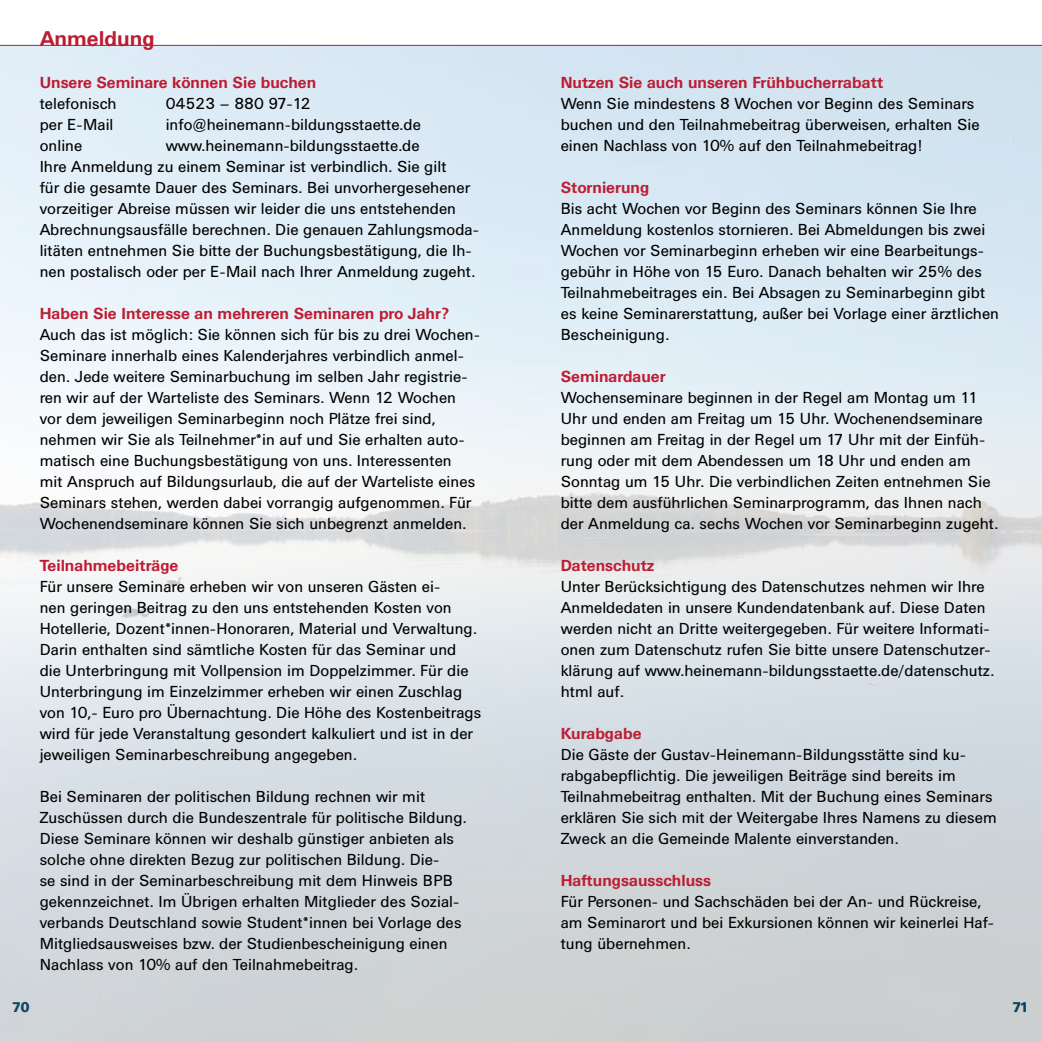
<style>
.page{position:relative;width:1042px;height:1042px;background:#fff}
.page>*{position:absolute;margin:0;border:0;box-sizing:border-box;transform-origin:0 0}
.t1{font:700 21px "Univers BQ";color:#be1c33}
.t2{font:15.75px/21px "Univers BQ";color:#000}
.t3{font:700 15.75px "Univers BQ";color:#be1c33}
.t4{font:900 14px "Univers BQ";color:#004566}
</style>
<div class="page">
<hr style="left:0;top:45px;width:1042px;height:1px;background:#be1c33">
<h1 class="t1" style="left:40px;top:26px;width:117px">Anmeldung</h1>
<p class="t3" style="left:40px;top:73px;width:278px">Unsere Seminare können Sie buchen</p>
<p class="t2" style="left:40px;top:93px;width:79px">telefonisch</p>
<p class="t2" style="left:166px;top:93px;width:147px">04523 – 880 97-12</p>
<p class="t2" style="left:40px;top:114px;width:75px">per E-Mail</p>
<p class="t2" style="left:166px;top:114px;width:257px">info@heinemann-bildungsstaette.de</p>
<p class="t2" style="left:40px;top:135px;width:44px">online</p>
<p class="t2" style="left:40px;top:135px;width:441px;text-indent:126px">www.heinemann-bildungsstaette.de<br>Ihre Anmeldung zu einem Seminar ist verbindlich. Sie gilt<br>für die gesamte Dauer des Seminars. Bei unvorhergesehener vorzeitiger Abreise müssen wir leider die uns entstehenden Abrechnungsausfälle berechnen. Die genauen Zahlungsmoda&shy;litäten entnehmen Sie bitte der Buchungsbestätigung, die Ih&shy;nen postalisch oder per E-Mail nach Ihrer Anmeldung zugeht.</p>
<p class="t3" style="left:40px;top:304px;width:411px">Haben Sie Interesse an mehreren Seminaren pro Jahr?</p>
<p class="t2" style="left:40px;top:324px;width:442px">Auch das ist möglich: Sie können sich für bis zu drei Wochen-Seminare innerhalb eines Kalenderjahres verbindlich anmel&shy;den. Jede weitere Seminarbuchung im selben Jahr registrie&shy;ren wir auf der Warteliste des Seminars. Wenn 12 Wochen vor dem jeweiligen Seminarbeginn noch Plätze frei sind, nehmen wir Sie als Teilnehmer*in auf und Sie erhalten auto&shy;matisch eine Buchungsbestätigung von uns. Interessenten<br>mit Anspruch auf Bildungsurlaub, die auf der Warteliste eines Seminars stehen, werden dabei vorrangig aufgenommen. Für Wochenendseminare können Sie sich unbegrenzt anmelden.</p>
<p class="t3" style="left:40px;top:556px;width:140px">Teilnahmebeiträge</p>
<p class="t2" style="left:40px;top:576px;width:443px">Für unsere Seminare erheben wir von unseren Gästen ei-<br>nen geringen Beitrag zu den uns entstehenden Kosten von Hotellerie, Dozent*innen-Honoraren, Material und Verwaltung.<br>Darin enthalten sind sämtliche Kosten für das Seminar und die Unterbringung mit Vollpension im Doppelzimmer. Für die Unterbringung im Einzelzimmer erheben wir einen Zuschlag von 10,- Euro pro Übernachtung. Die Höhe des Kostenbeitrags wird für jede Veranstaltung gesondert kalkuliert und ist in der jeweiligen Seminarbeschreibung angegeben.</p>
<p class="t2" style="left:40px;top:786px;width:429px">Bei Seminaren der politischen Bildung rechnen wir mit Zuschüssen durch die Bundeszentrale für politische Bildung.<br>Diese Seminare können wir deshalb günstiger anbieten als solche ohne direkten Bezug zur politischen Bildung. Die-<br>se sind in der Seminarbeschreibung mit dem Hinweis BPB gekennzeichnet. Im Übrigen erhalten Mitglieder des Sozial&shy;verbands Deutschland sowie Student*innen bei Vorlage des Mitgliedsausweises bzw. der Studienbescheinigung einen Nachlass von 10% auf den Teilnahmebeitrag.</p>
<p class="t3" style="left:561px;top:73px;width:324px">Nutzen Sie auch unseren Frühbucherrabatt</p>
<p class="t2" style="left:561px;top:93px;width:420px">Wenn Sie mindestens 8 Wochen vor Beginn des Seminars buchen und den Teilnahmebeitrag überweisen, erhalten Sie einen Nachlass von 10% auf den Teilnahmebeitrag!</p>
<p class="t3" style="left:561px;top:178px;width:90px">Stornierung</p>
<p class="t2" style="left:561px;top:198px;width:440px">Bis acht Wochen vor Beginn des Seminars können Sie Ihre Anmeldung kostenlos stornieren. Bei Abmeldungen bis zwei Wochen vor Seminarbeginn erheben wir eine Bearbeitungs&shy;gebühr in Höhe von 15 Euro. Danach behalten wir 25% des Teilnahmebeitrages ein. Bei Absagen zu Seminarbeginn gibt es keine Seminarerstattung, außer bei Vorlage einer ärztlichen Bescheinigung.</p>
<p class="t3" style="left:561px;top:367px;width:106px">Seminardauer</p>
<p class="t2" style="left:561px;top:387px;width:439px">Wochenseminare beginnen in der Regel am Montag um 11<br>Uhr und enden am Freitag um 15 Uhr. Wochenendseminare beginnen am Freitag in der Regel um 17 Uhr mit der Einfüh&shy;rung oder mit dem Abendessen um 18 Uhr und enden am Sonntag um 15 Uhr. Die verbindlichen Zeiten entnehmen Sie bitte dem ausführlichen Seminarprogramm, das Ihnen nach der Anmeldung ca. sechs Wochen vor Seminarbeginn zugeht.</p>
<p class="t3" style="left:561px;top:556px;width:95px">Datenschutz</p>
<p class="t2" style="left:561px;top:576px;width:435px">Unter Berücksichtigung des Datenschutzes nehmen wir Ihre Anmeldedaten in unsere Kundendatenbank auf. Diese Daten werden nicht an Dritte weitergegeben. Für weitere Informati&shy;onen zum Datenschutz rufen Sie bitte unsere Datenschutzer&shy;klärung auf www.heinemann-bildungsstaette.de/datenschutz. html auf.</p>
<p class="t3" style="left:561px;top:724px;width:83px">Kurabgabe</p>
<p class="t2" style="left:561px;top:744px;width:438px">Die Gäste der Gustav-Heinemann-Bildungsstätte sind ku&shy;rabgabepflichtig. Die jeweiligen Beiträge sind bereits im Teilnahmebeitrag enthalten. Mit der Buchung eines Seminars erklären Sie sich mit der Weitergabe Ihres Namens zu diesem Zweck an die Gemeinde Malente einverstanden.</p>
<p class="t3" style="left:561px;top:871px;width:152px">Haftungsausschluss</p>
<p class="t2" style="left:561px;top:891px;width:435px">Für Personen- und Sachschäden bei der An- und Rückreise, am Seminarort und bei Exkursionen können wir keinerlei Haf&shy;tung übernehmen.</p>
<p class="t4" style="left:12px;top:999px;width:20px">70</p>
<p class="t4" style="left:1012px;top:999px;width:19px">71</p>
</div>
